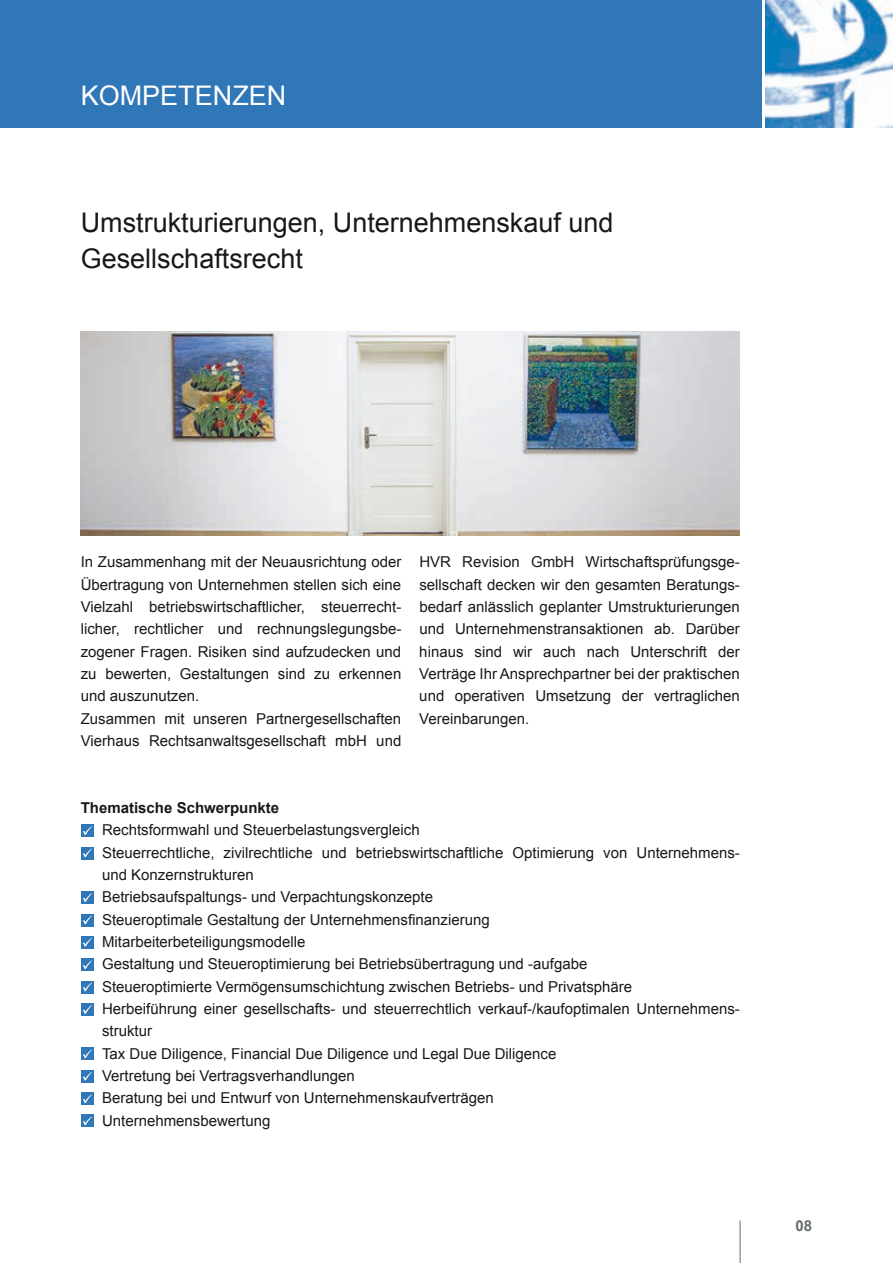
<style>
.page{position:relative;width:893px;height:1263px;background:#fff}
.page>*{position:absolute;margin:0;border:0;box-sizing:border-box;transform-origin:0 0}
.t1{font:27px/36px "Arial";color:#1a171c}
.t2{font:27px "Arial";color:#fff}
.t3{font:15px/22.4px "Arial";color:#1a171c}
.t4{font:700 15px "Arial";color:#1a171c}
.t5{font:700 15px "Arial";color:#676d6e}
</style>
<div class="page">
<div style="left:0;top:0;width:761px;height:128px;background:#3077b8"></div>
<img style="left:765px;top:0;width:128px;height:128px">
<hr style="left:740px;top:1220px;width:1px;height:43px;background:#676d6e">
<div style="left:81px;top:824px;width:13px;height:13px;background:#3077b8"></div>
<svg style="left:83px;top:826px;width:9px;height:9px"></svg>
<div style="left:81px;top:847px;width:13px;height:12px;background:#3077b8"></div>
<svg style="left:83px;top:848px;width:9px;height:9px"></svg>
<div style="left:81px;top:936px;width:13px;height:13px;background:#3077b8"></div>
<svg style="left:83px;top:938px;width:9px;height:9px"></svg>
<div style="left:81px;top:958px;width:13px;height:13px;background:#3077b8"></div>
<svg style="left:83px;top:960px;width:9px;height:9px"></svg>
<div style="left:81px;top:914px;width:13px;height:12px;background:#3077b8"></div>
<svg style="left:83px;top:915px;width:9px;height:9px"></svg>
<div style="left:81px;top:1003px;width:13px;height:13px;background:#3077b8"></div>
<svg style="left:83px;top:1005px;width:9px;height:9px"></svg>
<div style="left:81px;top:1047px;width:13px;height:13px;background:#3077b8"></div>
<svg style="left:83px;top:1049px;width:9px;height:9px"></svg>
<div style="left:81px;top:891px;width:13px;height:13px;background:#3077b8"></div>
<svg style="left:83px;top:893px;width:9px;height:9px"></svg>
<div style="left:81px;top:1070px;width:13px;height:13px;background:#3077b8"></div>
<svg style="left:83px;top:1072px;width:9px;height:9px"></svg>
<div style="left:81px;top:981px;width:13px;height:12px;background:#3077b8"></div>
<svg style="left:83px;top:982px;width:9px;height:9px"></svg>
<div style="left:81px;top:1092px;width:13px;height:13px;background:#3077b8"></div>
<svg style="left:83px;top:1094px;width:9px;height:9px"></svg>
<div style="left:81px;top:1114px;width:13px;height:13px;background:#3077b8"></div>
<svg style="left:83px;top:1116px;width:9px;height:9px"></svg>
<img style="left:81px;top:332px;width:659px;height:204px">
<h1 class="t2" style="left:81px;top:78px;width:207px">KOMPETENZEN</h1>
<h1 class="t1" style="left:81px;top:205px;width:534px">Umstrukturierungen, Unternehmenskauf und<br>Gesellschaftsrecht</h1>
<p class="t3" style="left:81px;top:551px;width:322px">In Zusammenhang mit der Neuausrichtung oder Übertragung von Unternehmen stellen sich eine Vielzahl betriebswirtschaftlicher, steuerrecht-- licher, rechtlicher und rechnungslegungsbe&shy;zogener Fragen. Risiken sind aufzudecken und zu bewerten, Gestaltungen sind zu erkennen und auszunutzen.<br>Zusammen mit unseren Partnergesellschaften Vierhaus Rechtsanwaltsgesellschaft mbH und</p>
<p class="t3" style="left:419px;top:551px;width:322px;text-align:justify">HVR Revision GmbH Wirtschaftsprüfungsge&shy;sellschaft decken wir den gesamten Beratungs&shy;bedarf anlässlich geplanter Umstrukturierungen und Unternehmenstransaktionen ab. Darüber hinaus sind wir auch nach Unterschrift der Verträge Ihr Ansprechpartner bei der praktischen und operativen Umsetzung der vertraglichen Vereinbarungen.</p>
<p class="t4" style="left:81px;top:798px;width:200px">Thematische Schwerpunkte</p>
<p class="t3" style="left:102px;top:819px;width:639px">Rechtsformwahl und Steuerbelastungsvergleich<br>Steuerrechtliche, zivilrechtliche und betriebswirtschaftliche Optimierung von Unternehmens&shy;und Konzernstrukturen<br>Betriebsaufspaltungs- und Verpachtungskonzepte<br>Steueroptimale Gestaltung der Unternehmensfinanzierung<br>Mitarbeiterbeteiligungsmodelle<br>Gestaltung und Steueroptimierung bei Betriebsübertragung und -aufgabe<br>Steueroptimierte Vermögensumschichtung zwischen Betriebs- und Privatsphäre<br>Herbeiführung einer gesellschafts- und steuerrechtlich verkauf-/kaufoptimalen Unternehmens&shy;struktur<br>Tax Due Diligence, Financial Due Diligence und Legal Due Diligence<br>Vertretung bei Vertragsverhandlungen<br>Beratung bei und Entwurf von Unternehmenskaufverträgen<br>Unternehmensbewertung</p>
<p class="t5" style="left:795px;top:1216px;width:18px">08</p>
</div>
